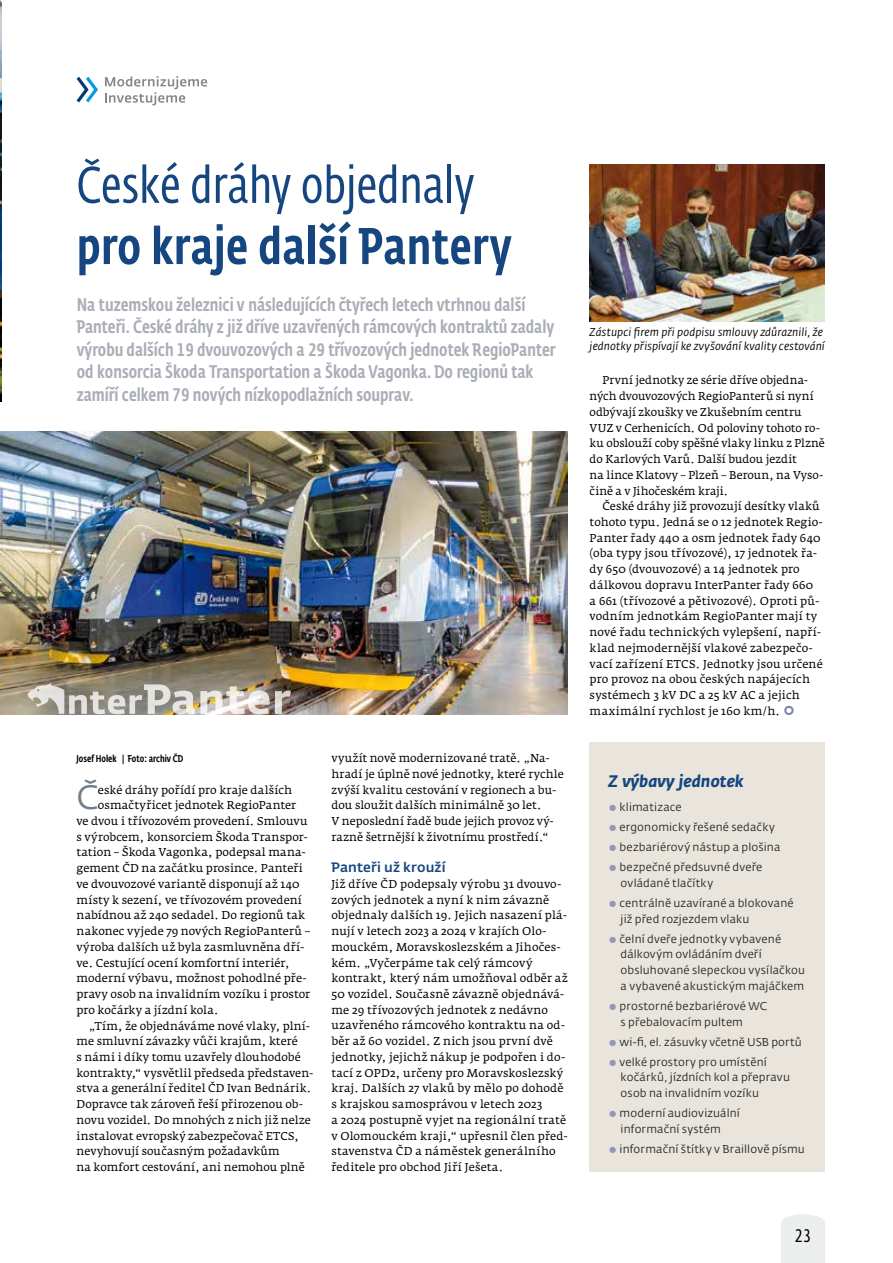
<style>
.page{position:relative;width:893px;height:1263px;background:#fff}
.page>*{position:absolute;margin:0;border:0;box-sizing:border-box;transform-origin:0 0}
.t1{font:500 51px "CD Fedra Cond Pro";letter-spacing:.01em;color:#164680}
.t2{font:51px "CD Fedra Cond Pro";letter-spacing:.01em;color:#164680}
.t3{font:33.45px "CD Fedra";color:#707e8c}
.t4{font:500 18px/22.5px "CD Fedra Cond Pro";color:#abaeb7}
.t5{font:18px "CD Fedra Cond Pro";color:#000}
.t6{font:italic 700 16.5px "CD Fedra";letter-spacing:.01em;color:#164680}
.t7{font:500 13.5px "CD Fedra";letter-spacing:.01em;color:#164680}
.t8{font:11.25px/15.8px "Fedra Serif A Pro";letter-spacing:.01em;color:#000}
.t9{font:11.25px/15.8px "CD Fedra";letter-spacing:.015em;color:#282829}
.t10{font:italic 11.25px/14.2px "CD Fedra";letter-spacing:.005em;color:#000}
.t11{font:500 9.75px "CD Fedra Cond Pro";color:#000}
.s1{font-weight:500;font-size:15px;color:#7d83ac}
.s2{font-family:"CD Fedra Cond Pro";color:#9396b9}
</style>
<div class="page">
<div style="left:781px;top:1214px;width:44px;height:49px;background:#eceded"></div>
<img style="left:0;top:0;width:1px;height:401px">
<svg style="left:105px;top:76px;width:102px;height:29px"></svg>
<svg style="left:77px;top:77px;width:21px;height:25px"></svg>
<div style="left:590px;top:743px;width:235px;height:429px;background:#e9e5dc"></div>
<img style="left:0;top:431px;width:567px;height:283px">
<img style="left:590px;top:164px;width:235px;height:157px">
<img style="left:27px;top:683px;width:264px;height:31px">
<h1 class="t2" style="left:77px;top:156px;width:399px">České dráhy objednaly</h1>
<h1 class="t1" style="left:77px;top:216px;width:436px">pro kraje další Pantery</h1>
<p class="t4" style="left:77px;top:294px;width:480px">Na tuzemskou železnici v následujících čtyřech letech vtrhnou další Panteři. České dráhy z již dříve uzavřených rámcových kontraktů zadaly výrobu dalších 19 dvouvozových a 29 třívozových jednotek RegioPanter od konsorcia Škoda Transportation a Škoda Vagonka. Do regionů tak zamíří celkem 79 nových nízkopodlažních souprav.</p>
<p class="t11" style="left:77px;top:753px;width:108px">Josef Holek | Foto: archiv ČD</p>
<h2 class="t3" style="left:77px;top:778px;width:23px">Č</h2>
<p class="t8" style="left:98px;top:782px;width:196px">eské dráhy pořídí pro kraje dalších</p>
<p class="t8" style="left:98px;top:797px;width:200px">osmačtyřicet jednotek RegioPanter</p>
<p class="t8" style="left:77px;top:813px;width:233px">ve dvou i třívozovém provedení. Smlouvu</p>
<p class="t8" style="left:77px;top:829px;width:233px">s výrobcem, konsorciem Škoda Transpor-</p>
<p class="t8" style="left:77px;top:845px;width:230px">tation – Škoda Vagonka, podepsal mana-</p>
<p class="t8" style="left:77px;top:860px;width:228px">gement ČD na začátku prosince. Panteři</p>
<p class="t8" style="left:77px;top:876px;width:225px">ve dvouvozové variantě disponují až 140</p>
<p class="t8" style="left:77px;top:892px;width:227px">místy k sezení, ve třívozovém provedení</p>
<p class="t8" style="left:77px;top:907px;width:230px">nabídnou až 240 sedadel. Do regionů tak</p>
<p class="t8" style="left:77px;top:923px;width:235px">nakonec vyjede 79 nových RegioPanterů –</p>
<p class="t8" style="left:77px;top:939px;width:229px">výroba dalších už byla zasmluvněna dří-</p>
<p class="t8" style="left:77px;top:955px;width:215px">ve. Cestující ocení komfortní interiér,</p>
<p class="t8" style="left:77px;top:970px;width:232px">moderní výbavu, možnost pohodlné pře-</p>
<p class="t8" style="left:77px;top:986px;width:235px">pravy osob na invalidním vozíku i prostor</p>
<p class="t8" style="left:77px;top:1002px;width:144px">pro kočárky a jízdní kola.</p>
<p class="t8" style="left:89px;top:1018px;width:222px">„Tím, že objednáváme nové vlaky, plní-</p>
<p class="t8" style="left:77px;top:1033px;width:223px">me smluvní závazky vůči krajům, které</p>
<p class="t8" style="left:77px;top:1049px;width:226px">s námi i díky tomu uzavřely dlouhodobé</p>
<p class="t8" style="left:77px;top:1065px;width:238px">kontrakty,“ vysvětlil předseda představen-</p>
<p class="t8" style="left:77px;top:1081px;width:236px">stva a generální ředitel ČD Ivan Bednárik.</p>
<p class="t8" style="left:77px;top:1096px;width:228px">Dopravce tak zároveň řeší přirozenou ob-</p>
<p class="t8" style="left:77px;top:1112px;width:236px">novu vozidel. Do mnohých z nich již nelze</p>
<p class="t8" style="left:77px;top:1128px;width:224px">instalovat evropský zabezpečovač ETCS,</p>
<p class="t8" style="left:77px;top:1143px;width:205px">nevyhovují současným požadavkům</p>
<p class="t8" style="left:77px;top:1159px;width:230px">na komfort cestování, ani nemohou plně</p>
<p class="t8" style="left:331px;top:750px;width:234px">využít nově modernizované tratě. „Na&shy;hradí je úplně nové jednotky, které rychle zvýší kvalitu cestování v regionech a bu&shy;dou sloužit dalších minimálně 30 let.<br>V neposlední řadě bude jejich provoz vý&shy;razně šetrnější k životnímu prostředí.“</p>
<p class="t7" style="left:331px;top:859px;width:116px">Panteři už krouží</p>
<p class="t8" style="left:331px;top:876px;width:238px">Již dříve ČD podepsaly výrobu 31 dvouvo&shy;zových jednotek a nyní k nim závazně objednaly dalších 19. Jejich nasazení plá&shy;nují v letech 2023 a 2024 v krajích Olo&shy;mouckém, Moravskoslezském a Jihočes&shy;kém. „Vyčerpáme tak celý rámcový kontrakt, který nám umožňoval odběr až 50 vozidel. Současně závazně objednává&shy;me 29 třívozových jednotek z nedávno uzavřeného rámcového kontraktu na od&shy;běr až 60 vozidel. Z nich jsou první dvě jednotky, jejichž nákup je podpořen i do&shy;tací z OPD2, určeny pro Moravskoslezský kraj. Dalších 27 vlaků by mělo po dohodě s krajskou samosprávou v letech 2023<br>a 2024 postupně vyjet na regionální tratě v Olomouckém kraji,“ upřesnil člen před&shy;stavenstva ČD a náměstek generálního ředitele pro obchod Jiří Ješeta.</p>
<p class="t10" style="left:590px;top:325px;width:237px">Zástupci firem při podpisu smlouvy zdůraznili, že jednotky přispívají ke zvyšování kvality cestování</p>
<p class="t8" style="left:590px;top:373px;width:237px;text-indent:13px">První jednotky ze série dříve objedna&shy;ných dvouvozových RegioPanterů si nyní odbývají zkoušky ve Zkušebním centru VUZ v Cerhenicích. Od poloviny tohoto ro&shy;ku obslouží coby spěšné vlaky linku z Plzně do Karlových Varů. Další budou jezdit<br>na lince Klatovy – Plzeň – Beroun, na Vyso&shy;čině a v Jihočeském kraji.</p>
<p class="t8" style="left:590px;top:498px;width:235px;text-indent:13px">České dráhy již provozují desítky vlaků tohoto typu. Jedná se o 12 jednotek Regio-Panter řady 440 a osm jednotek řady 640 (oba typy jsou třívozové), 17 jednotek řa&shy;dy 650 (dvouvozové) a 14 jednotek pro dálkovou dopravu InterPanter řady 660<br>a 661 (třívozové a pětivozové). Oproti pů&shy;vodním jednotkám RegioPanter mají ty nové řadu technických vylepšení, napří&shy;klad nejmodernější vlakové zabezpečo&shy;vací zařízení ETCS. Jednotky jsou určené pro provoz na obou českých napájecích systémech 3 kV DC a 25 kV AC a jejich maximální rychlost je 160 km/h. <span class="s1">○</span></p>
<h3 class="t6" style="left:609px;top:770px;width:136px">Z výbavy jednotek</h3>
<p class="t9" style="left:609px;top:800px;width:75px"><span class="s2">●</span> klimatizace</p>
<p class="t9" style="left:609px;top:820px;width:168px"><span class="s2">●</span> ergonomicky řešené sedačky</p>
<p class="t9" style="left:609px;top:840px;width:173px"><span class="s2">●</span> bezbariérový nástup a plošina</p>
<p class="t9" style="left:621px;top:860px;width:143px;text-indent:-12px"><span class="s2">●</span> bezpečné předsuvné dveře ovládané tlačítky</p>
<p class="t9" style="left:621px;top:895px;width:174px;text-indent:-12px"><span class="s2">●</span> centrálně uzavírané a blokované již před rozjezdem vlaku</p>
<p class="t9" style="left:621px;top:931px;width:186px;text-indent:-12px"><span class="s2">●</span> čelní dveře jednotky vybavené dálkovým ovládáním dveří obsluhované slepeckou vysílačkou a vybavené akustickým majáčkem</p>
<p class="t9" style="left:621px;top:998px;width:148px;text-indent:-12px"><span class="s2">●</span> prostorné bezbariérové WC s přebalovacím pultem</p>
<p class="t9" style="left:609px;top:1034px;width:195px"><span class="s2">●</span> wi-fi, el. zásuvky včetně USB portů</p>
<p class="t9" style="left:621px;top:1054px;width:171px;text-indent:-12px"><span class="s2">●</span> velké prostory pro umístění kočárků, jízdních kol a přepravu osob na invalidním vozíku</p>
<p class="t9" style="left:621px;top:1105px;width:121px;text-indent:-12px"><span class="s2">●</span> moderní audiovizuální informační systém</p>
<p class="t9" style="left:609px;top:1141px;width:198px"><span class="s2">●</span> informační štítky v Braillově písmu</p>
<h3 class="t5" style="left:794px;top:1226px;width:18px">23</h3>
</div>
